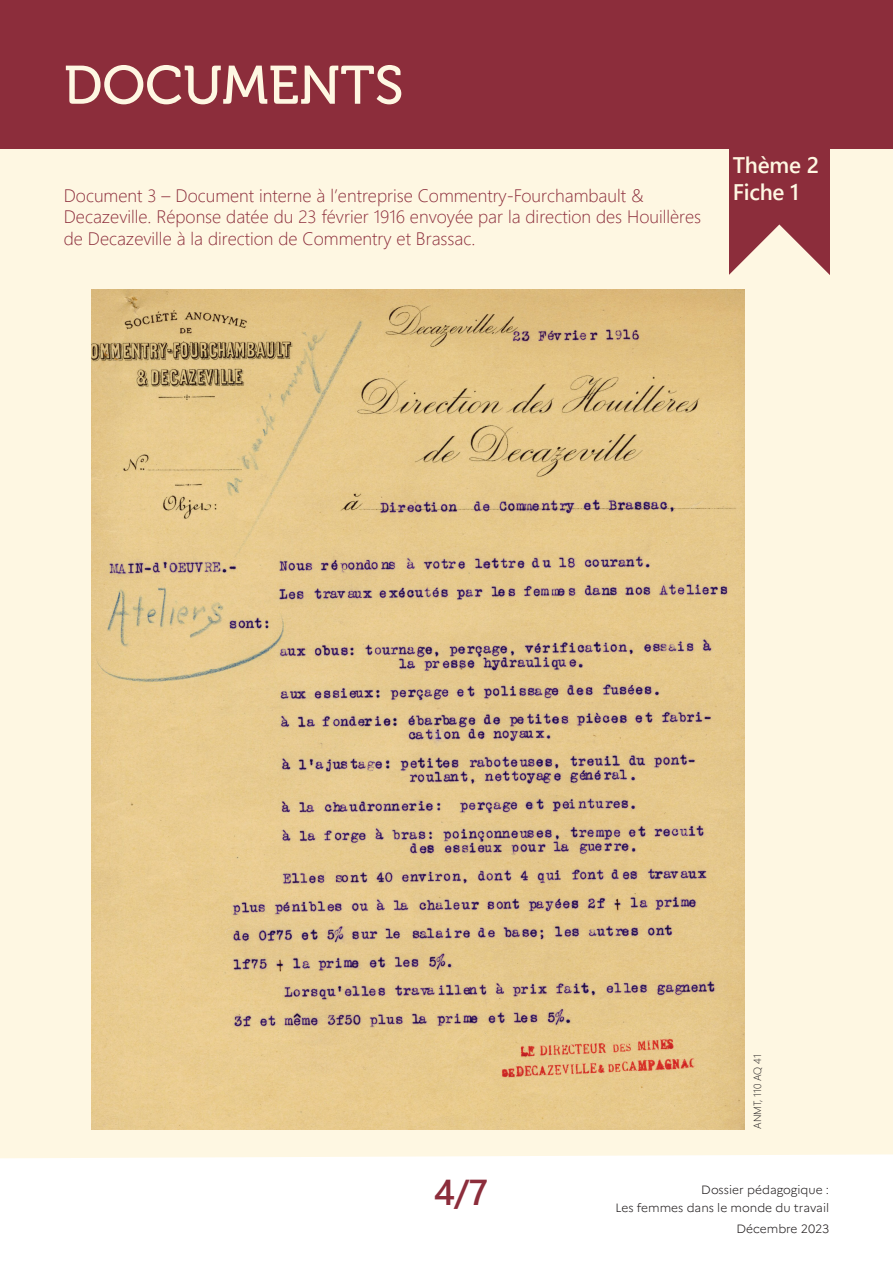
<style>
.page{position:relative;width:893px;height:1263px;background:#fff}
.page>*{position:absolute;margin:0;border:0;box-sizing:border-box;transform-origin:0 0}
.t1{font:54px "Museo 500";color:#fef7e2}
.t2{font:700 45px "Yu Gothic UI";letter-spacing:-.01em;color:#fff}
.t3{font:700 36px "Yu Gothic UI";color:#8c2d3b}
.t4{font:700 22.5px "Yu Gothic UI";letter-spacing:-.01em;color:#fef7e2}
.t5{font:300 18px/21.6px "Yu Gothic UI";color:#8c2d3b}
.t6{font:300 12px/18px "Marianne";color:#231f20;text-align:right}
.t7{font:300 10.5px "Yu Gothic UI";color:#231f20}
</style>
<div class="page">
<div style="left:0;top:149px;width:893px;height:1009px;background:#fef7e2"></div>
<div style="left:0;top:0;width:893px;height:149px;background:#8c2d3b"></div>
<div style="left:729px;top:147px;width:100px;height:129px;background:#8c2d3b"></div>
<svg style="left:723px;top:224px;width:112px;height:112px"></svg>
<img style="left:91px;top:289px;width:654px;height:840px">
<h1 class="t1" style="left:64px;top:56px;width:341px">DOCUMENTS</h1>
<h2 class="t2" style="left:64px;top:75px;width:310px">Fiche questions</h2>
<p class="t4" style="left:733px;top:152px;width:88px">Thème 2</p>
<p class="t5" style="left:64px;top:182px;width:581px">Document 3 – Document interne à l’entreprise Commentry-Fourchambault &amp;</p>
<p class="t4" style="left:733px;top:179px;width:68px">Fiche 1</p>
<p class="t5" style="left:64px;top:204px;width:639px">Decazeville. Réponse datée du 23 février 1916 envoyée par la direction des Houillères de Decazeville à la direction de Commentry et Brassac.</p>
<h3 class="t3" style="left:434px;top:1171px;width:56px">4/7</h3>
<p class="t7" style="left:747px;top:1129px;width:76px;rotate:-90deg">ANMT, 110 AQ 41</p>
<p class="t6" style="left:615px;top:1179px;width:215px">Dossier pédagogique :<br>Les femmes dans le monde du travail</p>
<p class="t6" style="left:736px;top:1219px;width:94px">Décembre 2023</p>
</div>
